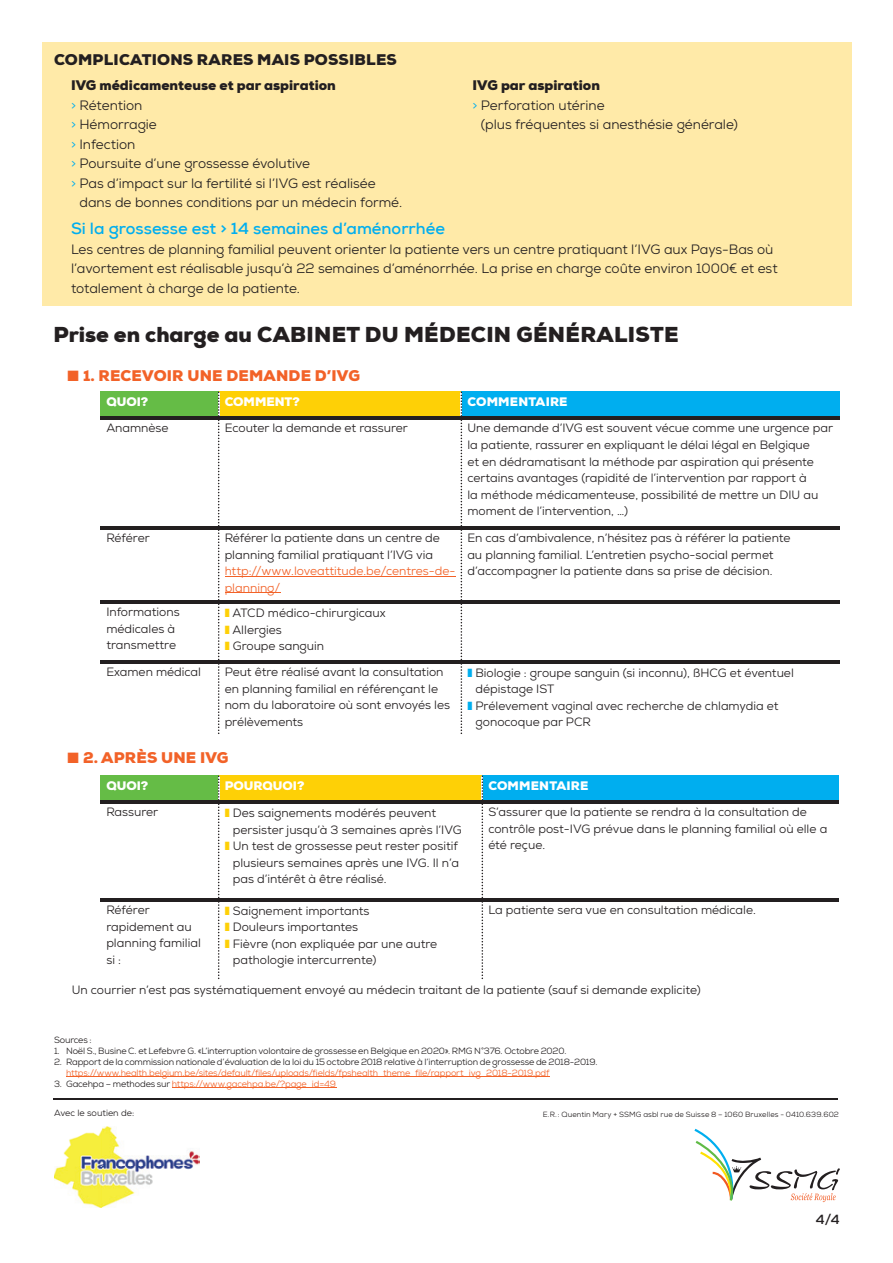
<style>
.page{position:relative;width:893px;height:1263px;background:#fff}
.page>*{position:absolute;margin:0;border:0;box-sizing:border-box;transform-origin:0 0}
.t1{font:900 21px "Nexa";letter-spacing:.015em;color:#231f20}
.t2{font:700 16.5px "Nexa";color:#00aeef}
.t3{font:900 15px "Nexa";letter-spacing:.015em;color:#f26228}
.t4{font:900 15px "Nexa";letter-spacing:.015em;color:#231f20}
.t5{font:13.5px/19.5px "Nexa";color:#231f20}
.t6{font:900 13.5px "Nexa";color:#231f20}
.t7{font:700 13.5px "Nexa";color:#231f20}
.t8{font:12px/16.5px "Nexa";color:#231f20}
.t9{font:900 12px "Nexa";color:#fff}
.t10{font:12px/16.5px "Nexa";color:#f26228}
.t11{font:9px "Nexa";letter-spacing:-.015em;color:#231f20}
.t12{font:9px "Nexa";letter-spacing:-.015em;color:#f26228}
.t13{font:7.5px "Nexa";letter-spacing:.015em;color:#231f20}
.s1{color:#00aeef}
.s2{color:#fed006}
.s3{color:#231f20}
</style>
<div class="page">
<svg style="left:694px;top:1129px;width:146px;height:73px"></svg>
<hr style="left:53px;top:1098px;width:785px;height:2px;background:#231f20">
<img style="left:54px;top:1127px;width:145px;height:80px">
<div style="left:43px;top:43px;width:809px;height:263px;background:#ffeaa8"></div>
<div style="left:100px;top:392px;width:119px;height:26px;background:#65bc46"></div>
<div style="left:219px;top:392px;width:242px;height:26px;background:#fed006"></div>
<div style="left:461px;top:392px;width:379px;height:26px;background:#00aeef"></div>
<svg style="left:218px;top:392px;width:1px;height:342px"></svg>
<svg style="left:461px;top:392px;width:1px;height:342px"></svg>
<hr style="left:100px;top:417px;width:119px;height:3px;background:#231f20">
<hr style="left:219px;top:417px;width:242px;height:3px;background:#231f20">
<hr style="left:461px;top:417px;width:379px;height:3px;background:#231f20">
<hr style="left:100px;top:526px;width:119px;height:3px;background:#231f20">
<hr style="left:219px;top:526px;width:242px;height:3px;background:#231f20">
<hr style="left:461px;top:526px;width:379px;height:3px;background:#231f20">
<hr style="left:100px;top:600px;width:119px;height:3px;background:#231f20">
<hr style="left:219px;top:600px;width:242px;height:3px;background:#231f20">
<hr style="left:461px;top:600px;width:379px;height:3px;background:#231f20">
<hr style="left:100px;top:660px;width:119px;height:3px;background:#231f20">
<hr style="left:219px;top:660px;width:242px;height:3px;background:#231f20">
<hr style="left:461px;top:660px;width:379px;height:3px;background:#231f20">
<hr style="left:225px;top:576px;width:230px;height:1px;background:#f26228">
<hr style="left:225px;top:592px;width:55px;height:1px;background:#f26228">
<div style="left:100px;top:776px;width:119px;height:26px;background:#65bc46"></div>
<div style="left:219px;top:776px;width:263px;height:26px;background:#fed006"></div>
<div style="left:482px;top:776px;width:356px;height:26px;background:#00aeef"></div>
<svg style="left:218px;top:776px;width:1px;height:203px"></svg>
<svg style="left:482px;top:776px;width:1px;height:203px"></svg>
<hr style="left:100px;top:800px;width:119px;height:3px;background:#231f20">
<hr style="left:219px;top:800px;width:263px;height:3px;background:#231f20">
<hr style="left:482px;top:800px;width:356px;height:3px;background:#231f20">
<hr style="left:100px;top:898px;width:119px;height:3px;background:#231f20">
<hr style="left:219px;top:898px;width:263px;height:3px;background:#231f20">
<hr style="left:482px;top:898px;width:356px;height:3px;background:#231f20">
<hr style="left:66px;top:1076px;width:483px;height:1px;background:#f26228">
<hr style="left:172px;top:1087px;width:164px;height:1px;background:#f26228">
<p class="t4" style="left:54px;top:49px;width:344px">COMPLICATIONS RARES MAIS POSSIBLES</p>
<p class="t6" style="left:71px;top:77px;width:266px">IVG médicamenteuse et par aspiration</p>
<p class="t5" style="left:71px;top:96px;width:73px"><span class="s1">&gt;</span> Rétention</p>
<p class="t5" style="left:71px;top:115px;width:87px"><span class="s1">&gt;</span> Hémorragie</p>
<p class="t5" style="left:71px;top:135px;width:66px"><span class="s1">&gt;</span> Infection</p>
<p class="t5" style="left:71px;top:154px;width:241px"><span class="s1">&gt;</span> Poursuite d’une grossesse évolutive</p>
<p class="t5" style="left:71px;top:174px;width:306px"><span class="s1">&gt;</span> Pas d’impact sur la fertilité si l’IVG est réalisée</p>
<p class="t5" style="left:79px;top:193px;width:324px">dans de bonnes conditions par un médecin formé.</p>
<p class="t6" style="left:472px;top:77px;width:129px">IVG par aspiration</p>
<p class="t5" style="left:472px;top:96px;width:134px"><span class="s1">&gt;</span> Perforation utérine</p>
<p class="t5" style="left:481px;top:115px;width:259px">(plus fréquentes si anesthésie générale)</p>
<h2 class="t2" style="left:71px;top:218px;width:375px">Si la grossesse est &gt; 14 semaines d’aménorrhée</h2>
<p class="t5" style="left:71px;top:240px;width:708px">Les centres de planning familial peuvent orienter la patiente vers un centre pratiquant l’IVG aux Pays-Bas où l’avortement est réalisable jusqu’à 22 semaines d’aménorrhée. La prise en charge coûte environ 1000€ et est totalement à charge de la patiente.</p>
<h1 class="t1" style="left:53px;top:321px;width:627px">Prise en charge au CABINET DU MÉDECIN GÉNÉRALISTE</h1>
<p class="t3" style="left:68px;top:366px;width:294px">■ 1. RECEVOIR UNE DEMANDE D’IVG</p>
<p class="t9" style="left:106px;top:394px;width:44px">QUOI?</p>
<p class="t9" style="left:225px;top:394px;width:77px">COMMENT?</p>
<p class="t9" style="left:467px;top:394px;width:102px">COMMENTAIRE</p>
<p class="t8" style="left:106px;top:420px;width:64px">Anamnèse</p>
<p class="t8" style="left:225px;top:420px;width:185px">Ecouter la demande et rassurer</p>
<p class="t8" style="left:467px;top:420px;width:367px">Une demande d’IVG est souvent vécue comme une urgence par la patiente, rassurer en expliquant le délai légal en Belgique<br>et en dédramatisant la méthode par aspiration qui présente certains avantages (rapidité de l’intervention par rapport à<br>la méthode médicamenteuse, possibilité de mettre un DIU au moment de l’intervention, …)</p>
<p class="t8" style="left:106px;top:530px;width:45px">Référer</p>
<p class="t8" style="left:225px;top:530px;width:217px">Référer la patiente dans un centre de planning familial pratiquant l’IVG via</p>
<p class="t10" style="left:225px;top:563px;width:232px">http://www.loveattitude.be/centres-de&shy;planning/</p>
<p class="t8" style="left:467px;top:530px;width:325px">En cas d’ambivalence, n’hésitez pas à référer la patiente au planning familial. L’entretien psycho-social permet d’accompagner la patiente dans sa prise de décision.</p>
<p class="t8" style="left:106px;top:604px;width:75px">Informations médicales à transmettre</p>
<p class="t8" style="left:225px;top:605px;width:162px"><span class="s2">❚</span> ATCD médico-chirurgicaux <span class="s2">❚</span> Allergies<br><span class="s2">❚</span> Groupe sanguin</p>
<p class="t8" style="left:106px;top:664px;width:96px">Examen médical</p>
<p class="t8" style="left:225px;top:664px;width:227px">Peut être réalisé avant la consultation en planning familial en référençant le nom du laboratoire où sont envoyés les prélèvements</p>
<p class="t8" style="left:467px;top:664px;width:328px"><span class="s1">❚</span> Biologie : groupe sanguin (si inconnu), ßHCG et éventuel</p>
<p class="t8" style="left:475px;top:681px;width:80px">dépistage IST</p>
<p class="t8" style="left:467px;top:697px;width:313px"><span class="s1">❚</span> Prélevement vaginal avec recherche de chlamydia et</p>
<p class="t8" style="left:475px;top:714px;width:117px">gonocoque par PCR</p>
<p class="t3" style="left:68px;top:748px;width:163px">■ 2. APRÈS UNE IVG</p>
<p class="t9" style="left:106px;top:778px;width:44px">QUOI?</p>
<p class="t9" style="left:225px;top:778px;width:81px">POURQUOI?</p>
<p class="t9" style="left:488px;top:778px;width:102px">COMMENTAIRE</p>
<p class="t8" style="left:106px;top:804px;width:53px">Rassurer</p>
<p class="t8" style="left:225px;top:805px;width:213px"><span class="s2">❚</span> Des saignements modérés peuvent</p>
<p class="t8" style="left:233px;top:821px;width:230px">persister jusqu’à 3 semaines après l’IVG</p>
<p class="t8" style="left:225px;top:838px;width:235px"><span class="s2">❚</span> Un test de grossesse peut rester positif</p>
<p class="t8" style="left:233px;top:854px;width:228px">plusieurs semaines après une IVG. Il n’a</p>
<p class="t8" style="left:233px;top:871px;width:155px">pas d’intérêt à être réalisé.</p>
<p class="t8" style="left:488px;top:804px;width:340px">S’assurer que la patiente se rendra à la consultation de contrôle post-IVG prévue dans le planning familial où elle a été reçue.</p>
<p class="t8" style="left:106px;top:902px;width:96px">Référer rapidement au planning familial si :</p>
<p class="t8" style="left:225px;top:902px;width:146px"><span class="s2">❚</span> Saignement importants</p>
<p class="t8" style="left:225px;top:919px;width:135px"><span class="s2">❚</span> Douleurs importantes</p>
<p class="t8" style="left:225px;top:935px;width:214px"><span class="s2">❚</span> Fièvre (non expliquée par une autre</p>
<p class="t8" style="left:233px;top:952px;width:145px">pathologie intercurrente)</p>
<p class="t8" style="left:488px;top:902px;width:269px">La patiente sera vue en consultation médicale.</p>
<p class="t8" style="left:72px;top:982px;width:630px">Un courrier n’est pas systématiquement envoyé au médecin traitant de la patiente (sauf si demande explicite)</p>
<p class="t11" style="left:54px;top:1034px;width:39px">Sources :</p>
<p class="t11" style="left:54px;top:1045px;width:514px">1. Noël S., Busine C. et Lefebvre G. «L’interruption volontaire de grossesse en Belgique en 2020». RMG N°376. Octobre 2020.</p>
<p class="t11" style="left:54px;top:1056px;width:545px">2. Rapport de la commission nationale d’évaluation de la loi du 15 octobre 2018 relative à l’interruption de grossesse de 2018-2019.</p>
<p class="t12" style="left:66px;top:1067px;width:485px">https://www.health.belgium.be/sites/default/files/uploads/fields/fpshealth_theme_file/rapport_ivg_2018-2019.pdf</p>
<p class="t12" style="left:54px;top:1078px;width:284px"><span class="s3">3. Gacehpa – methodes sur</span> https://www.gacehpa.be/?page_id=49</p>
<p class="t11" style="left:54px;top:1107px;width:82px">Avec le soutien de:</p>
<p class="t13" style="left:543px;top:1110px;width:298px">E.R. : Quentin Mary + SSMG asbl rue de Suisse 8 – 1060 Bruxelles - 0410.639.602</p>
<p class="t7" style="left:816px;top:1211px;width:25px">4/4</p>
</div>
